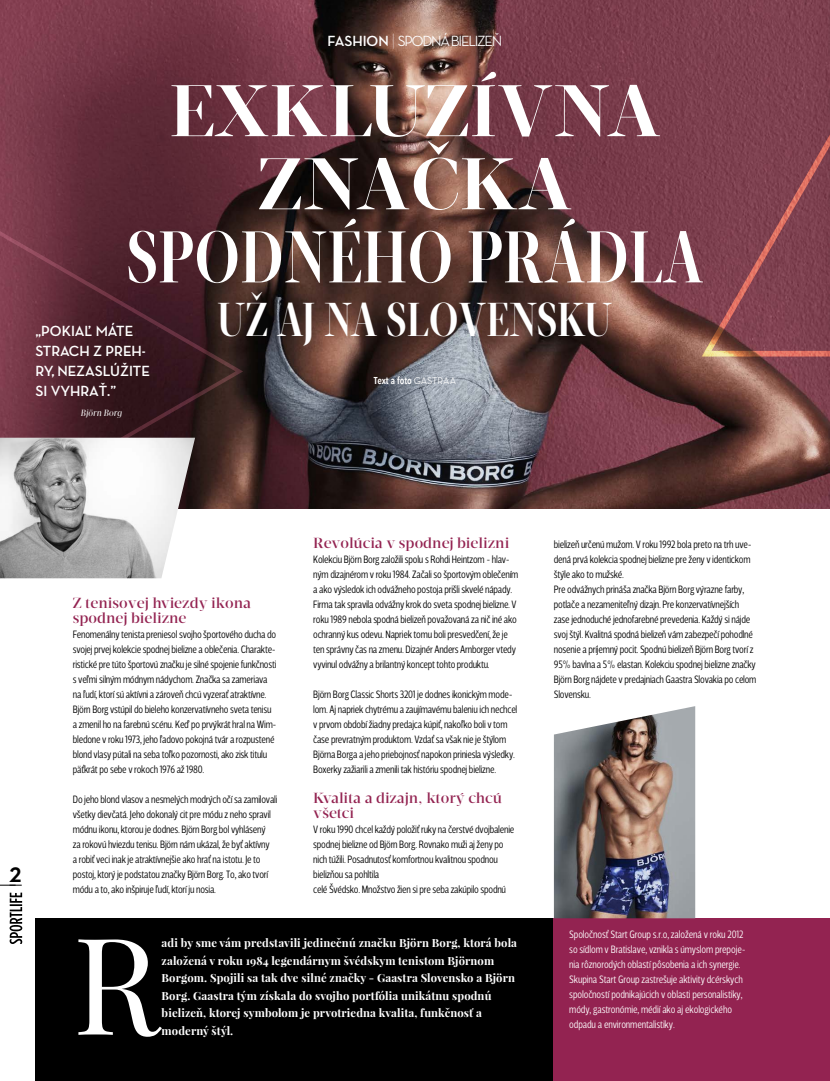
<style>
.page{position:relative;width:830px;height:1081px;background:#fff}
.page>*{position:absolute;margin:0;border:0;box-sizing:border-box;transform-origin:0 0}
.t1{font:134.88px "Playfair Display";color:#fff}
.t2{font:700 74.88px/73.1px "Velino Display";color:#fff;text-align:center}
.t3{font:500 74.88px "Velino Compressed Display";color:#fff}
.t4{font:500 48.75px "Velino Compressed Display";color:#fff}
.t5{font:700 27.5px "Neutra Disp";color:#000}
.t6{font:500 15px/15px "Velino Display";color:#932351}
.t7{font:700 15px/20px "Neutra Disp";color:#fff}
.t8{font:500 15px "Neutra Disp";letter-spacing:-.08em;color:#fff}
.t9{font:700 11.25px/17.5px "Playfair Display";letter-spacing:.01em;color:#fff}
.t10{font:300 10.88px/15px "Velino Sans Condensed";letter-spacing:-.02em;color:#000}
.t11{font:300 10.88px/15px "Velino Sans Condensed";letter-spacing:-.01em;color:#fff}
.t12{font:600 10px "Avenir Next Condensed";color:#fff}
.t13{font:italic 9.38px "Velino Display";letter-spacing:.01em;color:#fff}
.s1{font-weight:700}
.s2{font-family:"Avenir Next Condensed";font-weight:200}
.s3{font-family:"Neutra Disp";font-weight:500}
</style>
<div class="page">
<svg style="left:10px;top:892px;width:12px;height:52px"></svg>
<svg style="left:0;top:885px;width:22px;height:1px"></svg>
<div style="left:35px;top:918px;width:518px;height:163px;background:#000"></div>
<div style="left:553px;top:918px;width:276px;height:163px;background:#932351"></div>
<img style="left:0;top:0;width:829px;height:508px">
<svg style="left:696px;top:29px;width:133px;height:329px;background:#824350"></svg>
<svg style="left:0;top:165px;width:244px;height:344px;background:#51262f"></svg>
<img style="left:0;top:438px;width:195px;height:140px">
<img style="left:553px;top:706px;width:142px;height:212px">
<h3 class="t8" style="left:327px;top:33px;width:176px"><span class="s1">FASHION</span> <span class="s2">|</span> SPODNÁ BIELIZEŇ</h3>
<h2 class="t2" style="left:169px;top:75px;width:493px">EXKLUZÍVNA<br>ZNAČKA</h2>
<h2 class="t3" style="left:126px;top:212px;width:578px">SPODNÉHO PRÁDLA</h2>
<h3 class="t7" style="left:35px;top:321px;width:99px">„POKIAĽ MÁTE</h3>
<h3 class="t7" style="left:35px;top:341px;width:116px">STRACH Z PREH-<br>RY, NEZASLÚŽITE<br>SI VYHRAŤ.”</h3>
<p class="t13" style="left:80px;top:407px;width:43px">Björn Borg</p>
<h3 class="t4" style="left:217px;top:290px;width:397px">UŽ AJ NA SLOVENSKU</h3>
<p class="t12" style="left:374px;top:372px;width:84px">Text a foto <span class="s3">GASTRAA</span></p>
<h3 class="t5" style="left:10px;top:857px;width:14px">2</h3>
<h3 class="t6" style="left:73px;top:596px;width:180px">Z tenisovej hviezdy ikona spodnej bielizne</h3>
<p class="t10" style="left:73px;top:627px;width:205px">Fenomenálny tenista preniesol svojho športového ducha do svojej prvej kolekcie spodnej bielizne a oblečenia. Charakte&shy;ristické pre túto športovú značku je silné spojenie funkčnosti s veľmi silným módnym nádychom. Značka sa zameriava na ľudí, ktorí sú aktívni a zároveň chcú vyzerať atraktívne.<br>Björn Borg vstúpil do bieleho konzervatívneho sveta tenisu a zmenil ho na farebnú scénu. Keď po prvýkrát hral na Wim&shy;bledone v roku 1973, jeho ľadovo pokojná tvár a rozpustené blond vlasy pútali na seba toľko pozornosti, ako zisk titulu päťkrát po sebe v rokoch 1976 až 1980.</p>
<p class="t10" style="left:73px;top:792px;width:206px">Do jeho blond vlasov a nesmelých modrých očí sa zamilovali všetky dievčatá. Jeho dokonalý cit pre módu z neho spravil módnu ikonu, ktorou je dodnes. Björn Borg bol vyhlásený<br>za rokovú hviezdu tenisu. Björn nám ukázal, že byť aktívny<br>a robiť veci inak je atraktívnejšie ako hrať na istotu. Je to postoj, ktorý je podstatou značky Björn Borg. To, ako tvorí módu a to, ako inšpiruje ľudí, ktorí ju nosia.</p>
<h3 class="t6" style="left:313px;top:536px;width:197px">Revolúcia v spodnej bielizni</h3>
<p class="t10" style="left:313px;top:552px;width:206px">Kolekciu Björn Borg založili spolu s Rohdi Heintzom - hlav&shy;ným dizajnérom v roku 1984. Začali so športovým oblečením a ako výsledok ich odvážneho postoja prišli skvelé nápady.<br>Firma tak spravila odvážny krok do sveta spodnej bielizne. V roku 1989 nebola spodná bielizeň považovaná za nič iné ako ochranný kus odevu. Napriek tomu boli presvedčení, že je ten správny čas na zmenu. Dizajnér Anders Arnborger vtedy vyvinul odvážny a brilantný koncept tohto produktu.</p>
<p class="t10" style="left:313px;top:687px;width:205px">Björn Borg Classic Shorts 3201 je dodnes ikonickým mode&shy;lom. Aj napriek chytrému a zaujímavému baleniu ich nechcel v prvom období žiadny predajca kúpiť, nakoľko boli v tom čase prevratným produktom. Vzdať sa však nie je štýlom Björna Borga a jeho priebojnosť napokon priniesla výsledky.<br>Boxerky zažiarili a zmenili tak históriu spodnej bielizne.</p>
<h3 class="t6" style="left:313px;top:791px;width:190px">Kvalita a dizajn, ktorý chcú všetci</h3>
<p class="t10" style="left:313px;top:822px;width:202px">V roku 1990 chcel každý položiť ruky na čerstvé dvojbalenie spodnej bielizne od Björn Borg. Rovnako muži aj ženy po nich túžili. Posadnutosť komfortnou kvalitnou spodnou bielizňou sa pohltila<br>celé Švédsko. Množstvo žien si pre seba zakúpilo spodnú</p>
<h1 class="t1" style="left:73px;top:900px;width:89px">R</h1>
<p class="t9" style="left:161px;top:934px;width:357px">adi by sme vám predstavili jedinečnú značku Björn Borg, ktorá bola založená v roku 1984 legendárnym švédskym tenistom Björnom Borgom. Spojili sa tak dve silné značky - Gaastra Slovensko a Björn Borg. Gaastra tým získala do svojho portfólia unikátnu spodnú bielizeň, ktorej symbolom je prvotriedna kvalita, funkčnosť a moderný štýl.</p>
<p class="t10" style="left:553px;top:537px;width:204px">bielizeň určenú mužom. V roku 1992 bola preto na trh uve&shy;dená prvá kolekcia spodnej bielizne pre ženy v identickom štýle ako to mužské.<br>Pre odvážnych prináša značka Björn Borg výrazne farby, potlače a nezameniteľný dizajn. Pre konzervatívnejších zase jednoduché jednofarebné prevedenia. Každý si nájde svoj štýl. Kvalitná spodná bielizeň vám zabezpečí pohodlné nosenie a príjemný pocit. Spodnú bielizeň Björn Borg tvorí z 95% bavlna a 5% elastan. Kolekciu spodnej bielizne značky Björn Borg nájdete v predajniach Gaastra Slovakia po celom Slovensku.</p>
<p class="t11" style="left:569px;top:927px;width:178px">Spoločnosť Start Group s.r.o, založená v roku 2012 so sídlom v Bratislave, vznikla s úmyslom prepoje&shy;nia rôznorodých oblastí pôsobenia a ich synergie.<br>Skupina Start Group zastrešuje aktivity dcérskych spoločností podnikajúcich v oblasti personalistiky, módy, gastronómie, médií ako aj ekologického odpadu a environmentalistiky.</p>
</div>
